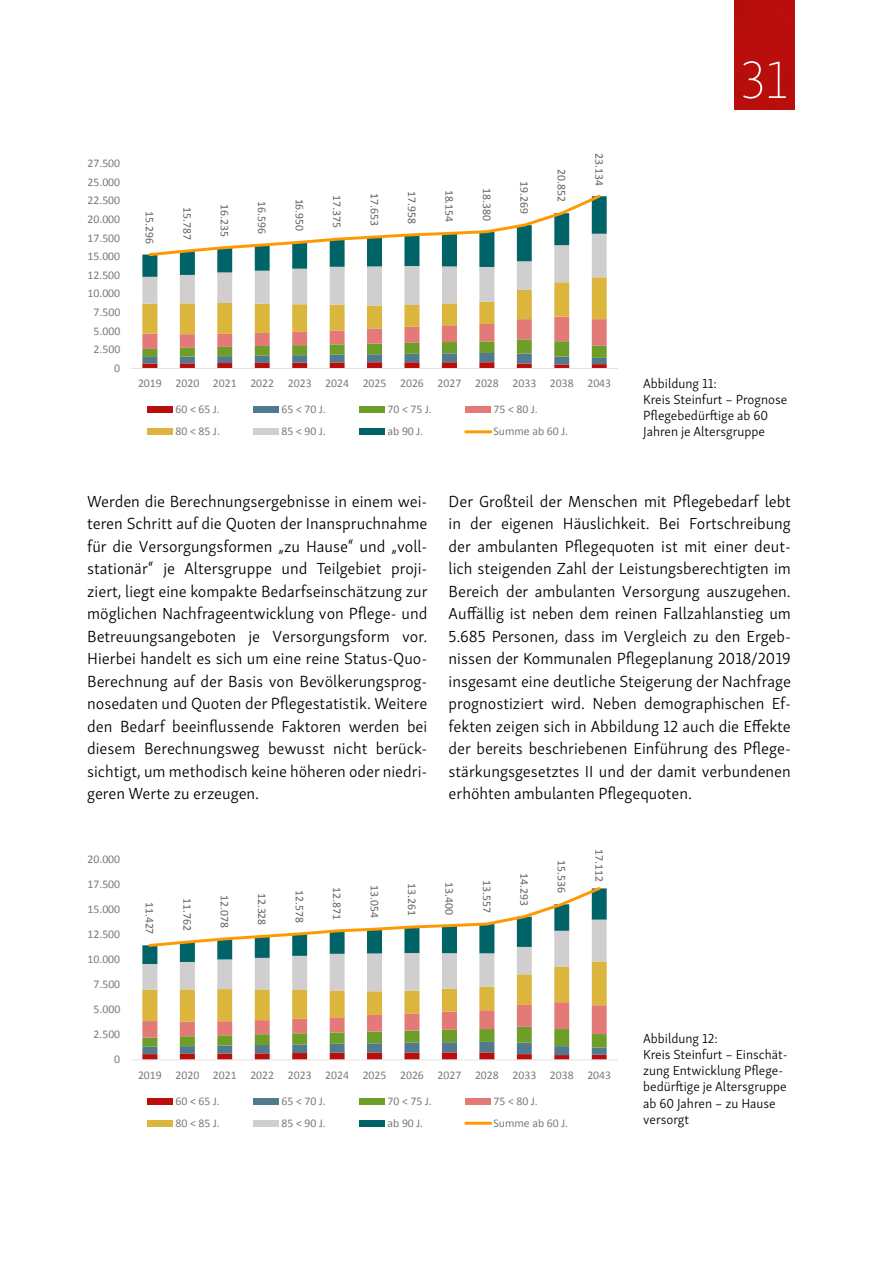
<style>
.page{position:relative;width:893px;height:1263px;background:#fff}
.page>*{position:absolute;margin:0;border:0;box-sizing:border-box;transform-origin:0 0}
.t1{font:100 54px "Skolar Sans Latn";color:#fff}
.t2{font:300 16.5px/22.5px "Skolar Sans Latn";color:#000;text-align:justify}
.t3{font:300 13.5px/16.2px "Skolar Sans Latn";color:#000}
.t4{font:11.7px "Calibri";color:#7b7b7b}
.t5{font:11.7px "Calibri";color:#646363}
</style>
<div class="page">
<div style="left:735px;top:0;width:59px;height:109px;background:#b90e0c"></div>
<hr style="left:131px;top:368px;width:487px;height:1px;background:#e3e3e3">
<svg style="left:142px;top:194px;width:465px;height:174px"></svg>
<div style="left:148px;top:407px;width:25px;height:6px;background:#bb0e0c"></div>
<div style="left:254px;top:407px;width:25px;height:6px;background:#52798e"></div>
<div style="left:360px;top:407px;width:25px;height:6px;background:#6c9e29"></div>
<div style="left:466px;top:407px;width:25px;height:6px;background:#e37a77"></div>
<div style="left:148px;top:429px;width:25px;height:6px;background:#dcb53d"></div>
<div style="left:254px;top:429px;width:25px;height:6px;background:#d0cece"></div>
<div style="left:360px;top:429px;width:25px;height:6px;background:#006367"></div>
<hr style="left:466px;top:430px;width:25px;height:3px;background:#f90">
<hr style="left:131px;top:1059px;width:487px;height:1px;background:#e3e3e3">
<svg style="left:142px;top:887px;width:465px;height:173px"></svg>
<div style="left:148px;top:1098px;width:25px;height:6px;background:#bb0e0c"></div>
<div style="left:254px;top:1098px;width:25px;height:6px;background:#52798e"></div>
<div style="left:360px;top:1098px;width:25px;height:6px;background:#6c9e29"></div>
<div style="left:466px;top:1098px;width:25px;height:6px;background:#e37a77"></div>
<div style="left:148px;top:1120px;width:25px;height:6px;background:#dcb53d"></div>
<div style="left:254px;top:1120px;width:25px;height:6px;background:#d0cece"></div>
<div style="left:360px;top:1120px;width:25px;height:6px;background:#006367"></div>
<hr style="left:466px;top:1122px;width:25px;height:3px;background:#f90">
<p class="t4" style="left:88px;top:156px;width:34px">27.500</p>
<p class="t4" style="left:88px;top:174px;width:34px">25.000</p>
<p class="t4" style="left:88px;top:193px;width:34px">22.500</p>
<p class="t4" style="left:88px;top:212px;width:34px">20.000</p>
<p class="t4" style="left:88px;top:230px;width:34px">17.500</p>
<p class="t4" style="left:88px;top:249px;width:34px">15.000</p>
<p class="t4" style="left:88px;top:267px;width:34px">12.500</p>
<p class="t4" style="left:88px;top:286px;width:34px">10.000</p>
<p class="t4" style="left:93px;top:305px;width:28px">7.500</p>
<p class="t4" style="left:93px;top:323px;width:28px">5.000</p>
<p class="t4" style="left:93px;top:342px;width:28px">2.500</p>
<p class="t4" style="left:114px;top:361px;width:7px">0</p>
<p class="t5" style="left:157px;top:211px;width:34px;rotate:90deg">15.296</p>
<p class="t5" style="left:195px;top:207px;width:34px;rotate:90deg">15.787</p>
<p class="t5" style="left:232px;top:204px;width:34px;rotate:90deg">16.235</p>
<p class="t5" style="left:270px;top:201px;width:34px;rotate:90deg">16.596</p>
<p class="t5" style="left:307px;top:198px;width:34px;rotate:90deg">16.950</p>
<p class="t5" style="left:344px;top:195px;width:34px;rotate:90deg">17.375</p>
<p class="t5" style="left:382px;top:193px;width:34px;rotate:90deg">17.653</p>
<p class="t5" style="left:419px;top:191px;width:34px;rotate:90deg">17.958</p>
<p class="t5" style="left:457px;top:190px;width:34px;rotate:90deg">18.154</p>
<p class="t5" style="left:494px;top:188px;width:34px;rotate:90deg">18.380</p>
<p class="t5" style="left:532px;top:181px;width:34px;rotate:90deg">19.269</p>
<p class="t5" style="left:569px;top:169px;width:34px;rotate:90deg">20.852</p>
<p class="t5" style="left:607px;top:153px;width:34px;rotate:90deg">23.134</p>
<p class="t4" style="left:138px;top:376px;width:475px">2019 2020 2021 2022 2023 2024 2025 2026 2027 2028 2033 2038 2043</p>
<p class="t4" style="left:176px;top:402px;width:46px">60 &lt; 65 J.</p>
<p class="t4" style="left:282px;top:402px;width:46px">65 &lt; 70 J.</p>
<p class="t4" style="left:388px;top:402px;width:46px">70 &lt; 75 J.</p>
<p class="t4" style="left:494px;top:402px;width:46px">75 &lt; 80 J.</p>
<p class="t4" style="left:176px;top:424px;width:46px">80 &lt; 85 J.</p>
<p class="t4" style="left:282px;top:424px;width:46px">85 &lt; 90 J.</p>
<p class="t4" style="left:388px;top:424px;width:37px">ab 90 J.</p>
<p class="t4" style="left:494px;top:424px;width:76px">Summe ab 60 J.</p>
<h1 class="t1" style="left:740px;top:42px;width:49px">31</h1>
<p class="t3" style="left:643px;top:374px;width:146px">Abbildung 11:<br>Kreis Steinfurt – Prognose<br>Pflegebedürftige ab 60<br>Jahren je Altersgruppe</p>
<p class="t2" style="left:87px;top:489px;width:342px">Werden die Berechnungsergebnisse in einem wei&shy;teren Schritt auf die Quoten der Inanspruchnahme für die Versorgungsformen „zu Hause“ und „voll&shy;stationär“ je Altersgruppe und Teilgebiet proji&shy;ziert, liegt eine kompakte Bedarfseinschätzung zur möglichen Nachfrageentwicklung von Pflege- und Betreuungsangeboten je Versorgungsform vor.<br>Hierbei handelt es sich um eine reine Status-Quo-Berechnung auf der Basis von Bevölkerungsprog&shy;nosedaten und Quoten der Pflegestatistik. Weitere den Bedarf beeinflussende Faktoren werden bei diesem Berechnungsweg bewusst nicht berück&shy;sichtigt, um methodisch keine höheren oder niedri&shy;geren Werte zu erzeugen.</p>
<p class="t2" style="left:449px;top:489px;width:344px">Der Großteil der Menschen mit Pflegebedarf lebt in der eigenen Häuslichkeit. Bei Fortschreibung der ambulanten Pflegequoten ist mit einer deut&shy;lich steigenden Zahl der Leistungsberechtigten im Bereich der ambulanten Versorgung auszugehen.<br>Auffällig ist neben dem reinen Fallzahlanstieg um 5.685 Personen, dass im Vergleich zu den Ergeb&shy;nissen der Kommunalen Pflegeplanung 2018/2019 insgesamt eine deutliche Steigerung der Nachfrage prognostiziert wird. Neben demographischen Ef&shy;fekten zeigen sich in Abbildung 12 auch die Effekte der bereits beschriebenen Einführung des Pflege&shy;stärkungsgesetztes II und der damit verbundenen erhöhten ambulanten Pflegequoten.</p>
<p class="t4" style="left:88px;top:852px;width:34px">20.000</p>
<p class="t4" style="left:88px;top:877px;width:34px">17.500</p>
<p class="t4" style="left:88px;top:902px;width:34px">15.000</p>
<p class="t4" style="left:88px;top:927px;width:34px">12.500</p>
<p class="t4" style="left:88px;top:952px;width:34px">10.000</p>
<p class="t4" style="left:93px;top:977px;width:28px">7.500</p>
<p class="t4" style="left:93px;top:1002px;width:28px">5.000</p>
<p class="t4" style="left:93px;top:1027px;width:28px">2.500</p>
<p class="t4" style="left:114px;top:1052px;width:7px">0</p>
<p class="t5" style="left:157px;top:902px;width:34px;rotate:90deg">11.427</p>
<p class="t5" style="left:195px;top:898px;width:34px;rotate:90deg">11.762</p>
<p class="t5" style="left:232px;top:895px;width:34px;rotate:90deg">12.078</p>
<p class="t5" style="left:270px;top:893px;width:34px;rotate:90deg">12.328</p>
<p class="t5" style="left:307px;top:890px;width:34px;rotate:90deg">12.578</p>
<p class="t5" style="left:344px;top:887px;width:34px;rotate:90deg">12.871</p>
<p class="t5" style="left:382px;top:885px;width:34px;rotate:90deg">13.054</p>
<p class="t5" style="left:419px;top:883px;width:34px;rotate:90deg">13.261</p>
<p class="t5" style="left:457px;top:882px;width:34px;rotate:90deg">13.400</p>
<p class="t5" style="left:494px;top:880px;width:34px;rotate:90deg">13.557</p>
<p class="t5" style="left:532px;top:873px;width:34px;rotate:90deg">14.293</p>
<p class="t5" style="left:569px;top:860px;width:34px;rotate:90deg">15.536</p>
<p class="t5" style="left:607px;top:849px;width:34px;rotate:90deg">17.112</p>
<p class="t4" style="left:138px;top:1067px;width:475px">2019 2020 2021 2022 2023 2024 2025 2026 2027 2028 2033 2038 2043</p>
<p class="t4" style="left:176px;top:1093px;width:46px">60 &lt; 65 J.</p>
<p class="t4" style="left:282px;top:1093px;width:46px">65 &lt; 70 J.</p>
<p class="t4" style="left:388px;top:1093px;width:46px">70 &lt; 75 J.</p>
<p class="t4" style="left:494px;top:1093px;width:46px">75 &lt; 80 J.</p>
<p class="t4" style="left:176px;top:1115px;width:46px">80 &lt; 85 J.</p>
<p class="t4" style="left:282px;top:1115px;width:46px">85 &lt; 90 J.</p>
<p class="t4" style="left:388px;top:1115px;width:37px">ab 90 J.</p>
<p class="t4" style="left:494px;top:1115px;width:76px">Summe ab 60 J.</p>
<p class="t3" style="left:643px;top:1029px;width:146px">Abbildung 12:<br>Kreis Steinfurt – Einschät&shy;zung Entwicklung Pflege&shy;bedürftige je Altersgruppe ab 60 Jahren – zu Hause versorgt</p>
</div>
